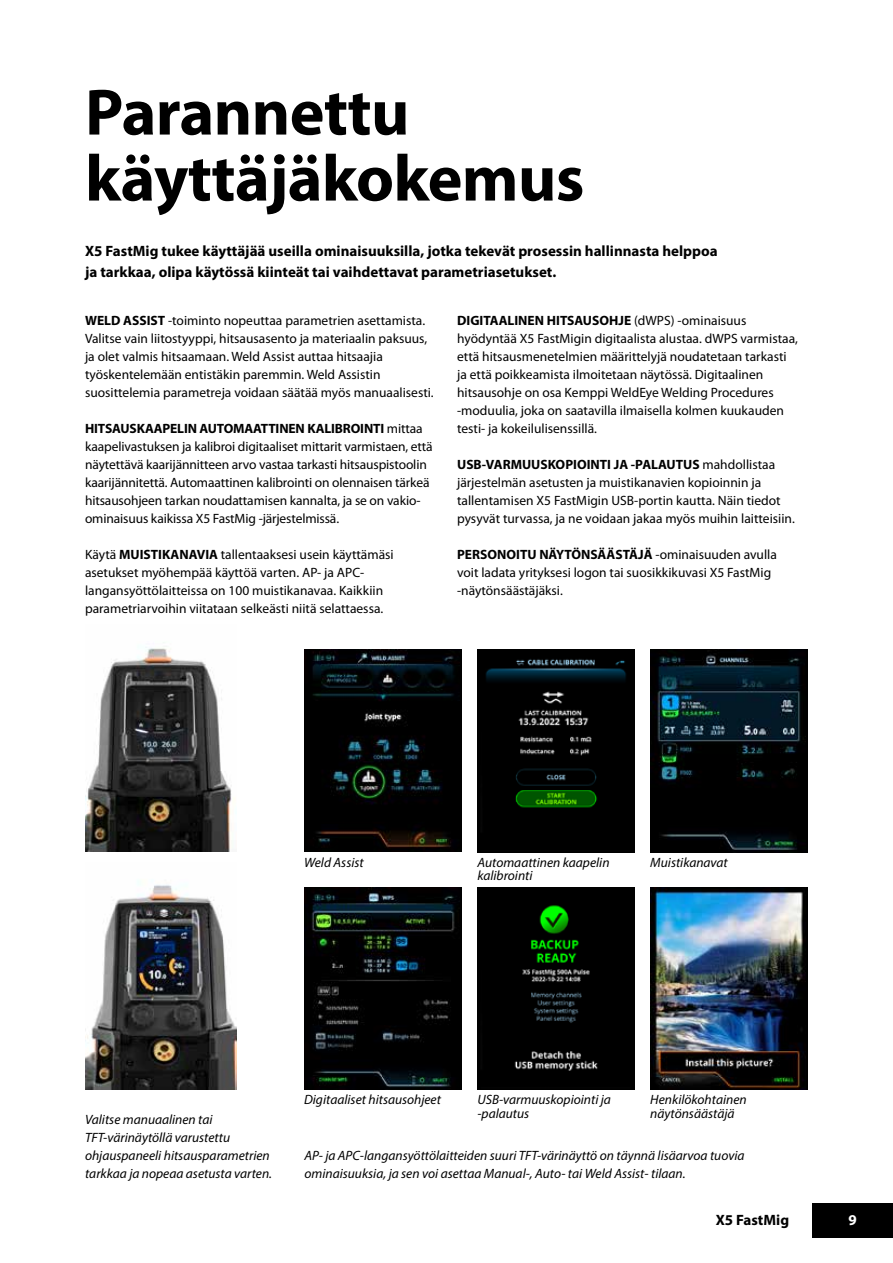
<style>
.page{position:relative;width:893px;height:1263px;background:#fff}
.page>*{position:absolute;margin:0;border:0;box-sizing:border-box;transform-origin:0 0}
.t1{font:700 66px/66px "Myriad Pro";letter-spacing:-.01em;color:#000}
.t2{font:700 15px/21px "Myriad Pro";color:#000}
.t3{font:700 15px "Myriad Pro";color:#fff}
.t4{font:13.5px/18px "Myriad Pro";color:#000}
.t5{font:italic 13.5px/18px "Myriad Pro";color:#000}
.s1{font-weight:700}
</style>
<div class="page">
<div style="left:812px;top:1203px;width:81px;height:34px;background:#000"></div>
<img style="left:651px;top:887px;width:157px;height:202px">
<img style="left:478px;top:887px;width:157px;height:202px">
<img style="left:304px;top:887px;width:157px;height:202px">
<img style="left:650px;top:649px;width:158px;height:203px">
<img style="left:478px;top:649px;width:157px;height:203px">
<img style="left:304px;top:649px;width:157px;height:203px">
<img style="left:85px;top:881px;width:151px;height:208px">
<img style="left:85px;top:647px;width:150px;height:205px">
<h1 class="t1" style="left:85px;top:77px;width:501px">Parannettu käyttäjäkokemus</h1>
<p class="t2" style="left:85px;top:240px;width:634px">X5 FastMig tukee käyttäjää useilla ominaisuuksilla, jotka tekevät prosessin hallinnasta helppoa ja tarkkaa, olipa käytössä kiinteät tai vaihdettavat parametriasetukset.</p>
<p class="t4" style="left:85px;top:311px;width:350px"><span class="s1">WELD ASSIST</span> -toiminto nopeuttaa parametrien asettamista.<br>Valitse vain liitostyyppi, hitsausasento ja materiaalin paksuus, ja olet valmis hitsaamaan. Weld Assist auttaa hitsaajia työskentelemään entistäkin paremmin. Weld Assistin suosittelemia parametreja voidaan säätää myös manuaalisesti.</p>
<p class="t4" style="left:85px;top:419px;width:349px"><span class="s1">HITSAUSKAAPELIN AUTOMAATTINEN KALIBROINTI</span> mittaa kaapelivastuksen ja kalibroi digitaaliset mittarit varmistaen, että näytettävä kaarijännitteen arvo vastaa tarkasti hitsauspistoolin kaarijännitettä. Automaattinen kalibrointi on olennaisen tärkeä hitsausohjeen tarkan noudattamisen kannalta, ja se on vakio&shy;ominaisuus kaikissa X5 FastMig -järjestelmissä.</p>
<p class="t4" style="left:85px;top:545px;width:310px">Käytä <span class="s1">MUISTIKANAVIA</span> tallentaaksesi usein käyttämäsi asetukset myöhempää käyttöä varten. AP- ja APC&shy;langansyöttölaitteissa on 100 muistikanavaa. Kaikkiin parametriarvoihin viitataan selkeästi niitä selattaessa.</p>
<p class="t4" style="left:457px;top:311px;width:342px"><span class="s1">DIGITAALINEN HITSAUSOHJE</span> (dWPS) -ominaisuus hyödyntää X5 FastMigin digitaalista alustaa. dWPS varmistaa, että hitsausmenetelmien määrittelyjä noudatetaan tarkasti ja että poikkeamista ilmoitetaan näytössä. Digitaalinen hitsausohje on osa Kemppi WeldEye Welding Procedures -moduulia, joka on saatavilla ilmaisella kolmen kuukauden testi- ja kokeilulisenssillä.</p>
<p class="t4" style="left:457px;top:455px;width:339px"><span class="s1">USB-VARMUUSKOPIOINTI JA -PALAUTUS</span> mahdollistaa järjestelmän asetusten ja muistikanavien kopioinnin ja tallentamisen X5 FastMigin USB-portin kautta. Näin tiedot pysyvät turvassa, ja ne voidaan jakaa myös muihin laitteisiin.</p>
<p class="t4" style="left:457px;top:545px;width:321px"><span class="s1">PERSONOITU NÄYTÖNSÄÄSTÄJÄ</span> -ominaisuuden avulla voit ladata yrityksesi logon tai suosikkikuvasi X5 FastMig -näytönsäästäjäksi.</p>
<p class="t5" style="left:304px;top:853px;width:61px">Weld Assist</p>
<p class="t5" style="left:477px;top:855px;width:134px;line-height:13.5px">Automaattinen kaapelin kalibrointi</p>
<p class="t5" style="left:650px;top:853px;width:79px">Muistikanavat</p>
<p class="t5" style="left:85px;top:1110px;width:189px">Valitse manuaalinen tai<br>TFT-värinäytöllä varustettu ohjauspaneeli hitsausparametrien tarkkaa ja nopeaa asetusta varten.</p>
<p class="t5" style="left:304px;top:1090px;width:138px">Digitaaliset hitsausohjeet</p>
<p class="t5" style="left:477px;top:1093px;width:135px;line-height:13.5px">USB-varmuuskopiointi ja -palautus</p>
<p class="t5" style="left:650px;top:1093px;width:98px;line-height:13.5px">Henkilökohtainen näytönsäästäjä</p>
<p class="t5" style="left:304px;top:1146px;width:442px">AP- ja APC-langansyöttölaitteiden suuri TFT-värinäyttö on täynnä lisäarvoa tuovia ominaisuuksia, ja sen voi asettaa Manual-, Auto- tai Weld Assist- tilaan.</p>
<p class="t2" style="left:716px;top:1209px;width:75px">X5 FastMig</p>
<p class="t3" style="left:848px;top:1210px;width:10px">9</p>
</div>
